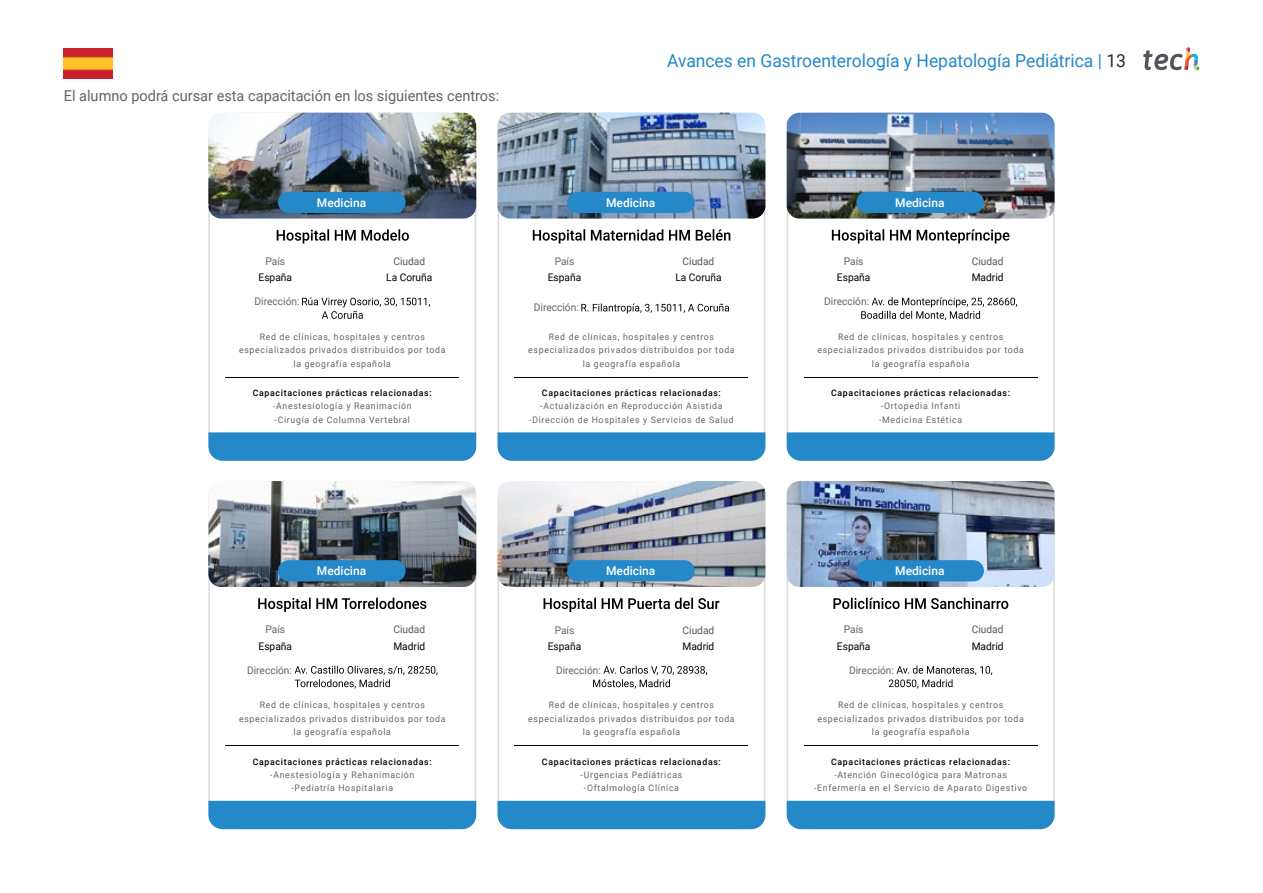
<style>
.page{position:relative;width:1263px;height:893px;background:#fff}
.page>*{position:absolute;margin:0;border:0;box-sizing:border-box;transform-origin:0 0}
.t1{font:18px "Roboto";color:#2488c9}
.t2{font:15px "Roboto";color:#61646a}
.t3{font:500 12px "Roboto";color:#fff}
.t4{font:10.5px "Roboto";color:#61646a}
.t5{font:10.5px "Roboto";color:#000}
.t6{font:10.5px "Roboto";color:#52555b}
.t7{font:9px/13.5px "Roboto";letter-spacing:.08em;color:#61646a;text-align:center}
.t8{font:500 9px "Roboto";letter-spacing:.08em;color:#000}
.s1{color:#312e20}
</style>
<div class="page">
<svg style="left:1143px;top:47px;width:56px;height:24px"></svg>
<img style="left:64px;top:49px;width:49px;height:30px">
<svg style="left:497px;top:112px;width:269px;height:338px"></svg>
<img style="left:497px;top:113px;width:268px;height:106px">
<div style="left:567px;top:192px;width:128px;height:21px;background:#2488c9;border-radius:11px"></div>
<svg style="left:497px;top:432px;width:268px;height:29px;background:#2a8bca"></svg>
<hr style="left:515px;top:377px;width:233px;height:1px;background:#000">
<svg style="left:581px;top:303px;width:148px;height:11px"></svg>
<svg style="left:533px;top:229px;width:197px;height:15px"></svg>
<svg style="left:786px;top:112px;width:269px;height:339px"></svg>
<img style="left:787px;top:113px;width:267px;height:106px">
<div style="left:856px;top:192px;width:128px;height:21px;background:#2488c9;border-radius:11px"></div>
<svg style="left:787px;top:432px;width:267px;height:29px;background:#2a8bca"></svg>
<hr style="left:804px;top:377px;width:233px;height:1px;background:#000">
<svg style="left:832px;top:229px;width:177px;height:14px"></svg>
<svg style="left:861px;top:297px;width:156px;height:23px"></svg>
<svg style="left:208px;top:112px;width:269px;height:337px"></svg>
<img style="left:208px;top:113px;width:268px;height:106px">
<div style="left:278px;top:192px;width:128px;height:21px;background:#2488c9;border-radius:11px"></div>
<svg style="left:208px;top:432px;width:268px;height:29px;background:#2a8bca"></svg>
<hr style="left:225px;top:377px;width:234px;height:1px;background:#000">
<svg style="left:277px;top:229px;width:132px;height:15px"></svg>
<svg style="left:302px;top:297px;width:128px;height:22px"></svg>
<svg style="left:497px;top:491px;width:269px;height:339px"></svg>
<img style="left:497px;top:481px;width:268px;height:106px">
<div style="left:567px;top:560px;width:128px;height:21px;background:#2488c9;border-radius:11px"></div>
<div style="left:497px;top:801px;width:268px;height:28px;background:#2488c9"></div>
<hr style="left:515px;top:745px;width:233px;height:1px;background:#000">
<svg style="left:543px;top:598px;width:176px;height:14px"></svg>
<svg style="left:593px;top:666px;width:114px;height:23px"></svg>
<svg style="left:208px;top:504px;width:269px;height:326px"></svg>
<img style="left:208px;top:481px;width:268px;height:106px">
<div style="left:278px;top:560px;width:128px;height:21px;background:#2488c9;border-radius:11px"></div>
<div style="left:208px;top:801px;width:268px;height:28px;background:#2488c9"></div>
<hr style="left:225px;top:745px;width:234px;height:1px;background:#000">
<svg style="left:258px;top:598px;width:168px;height:14px"></svg>
<svg style="left:295px;top:666px;width:142px;height:23px"></svg>
<svg style="left:786px;top:490px;width:269px;height:340px"></svg>
<img style="left:787px;top:481px;width:267px;height:106px">
<div style="left:856px;top:560px;width:128px;height:21px;background:#2488c9;border-radius:11px"></div>
<div style="left:787px;top:801px;width:267px;height:28px;background:#2488c9"></div>
<hr style="left:804px;top:745px;width:233px;height:1px;background:#000">
<svg style="left:889px;top:666px;width:103px;height:23px"></svg>
<svg style="left:833px;top:598px;width:175px;height:11px"></svg>
<h2 class="t2" style="left:64px;top:86px;width:437px">El alumno podrá cursar esta capacitación en los siguientes centros:</h2>
<h1 class="t1" style="left:667px;top:48px;width:460px">Avances en Gastroenterología y Hepatología Pediátrica | <span class="s1">13</span></h1>
<h3 class="t3" style="left:317px;top:194px;width:51px">Medicina</h3>
<h3 class="t3" style="left:606px;top:194px;width:51px">Medicina</h3>
<h3 class="t3" style="left:895px;top:194px;width:51px">Medicina</h3>
<p class="t4" style="left:265px;top:254px;width:21px">País</p>
<p class="t5" style="left:259px;top:270px;width:35px">España</p>
<p class="t6" style="left:393px;top:254px;width:33px">Ciudad</p>
<p class="t5" style="left:386px;top:270px;width:48px">La Coruña</p>
<p class="t4" style="left:555px;top:254px;width:21px">País</p>
<p class="t5" style="left:548px;top:270px;width:35px">España</p>
<p class="t6" style="left:683px;top:254px;width:33px">Ciudad</p>
<p class="t5" style="left:675px;top:270px;width:48px">La Coruña</p>
<p class="t4" style="left:844px;top:254px;width:21px">País</p>
<p class="t5" style="left:837px;top:270px;width:35px">España</p>
<p class="t6" style="left:972px;top:254px;width:33px">Ciudad</p>
<p class="t5" style="left:972px;top:270px;width:33px">Madrid</p>
<p class="t4" style="left:255px;top:294px;width:46px">Dirección:</p>
<p class="t7" style="left:239px;top:330px;width:208px">Red de clínicas, hospitales y centros especializados privados distribuidos por toda la geografía española</p>
<p class="t8" style="left:253px;top:387px;width:180px">Capacitaciones prácticas relacionadas:</p>
<p class="t7" style="left:273px;top:399px;width:140px;text-align:left">-Anestesiología y Reanimación -Cirugía de Columna Vertebral</p>
<p class="t4" style="left:534px;top:300px;width:46px">Dirección:</p>
<p class="t7" style="left:528px;top:329px;width:208px">Red de clínicas, hospitales y centros especializados privados distribuidos por toda la geografía española</p>
<p class="t8" style="left:542px;top:387px;width:180px">Capacitaciones prácticas relacionadas:</p>
<p class="t7" style="left:529px;top:399px;width:206px">-Actualización en Reproducción Asistida -Dirección de Hospitales y Servicios de Salud</p>
<p class="t4" style="left:824px;top:294px;width:46px">Dirección:</p>
<p class="t7" style="left:817px;top:330px;width:208px">Red de clínicas, hospitales y centros especializados privados distribuidos por toda la geografía española</p>
<p class="t8" style="left:831px;top:387px;width:180px">Capacitaciones prácticas relacionadas:</p>
<p class="t7" style="left:879px;top:399px;width:85px;text-align:left">-Ortopedia Infanti -Medicina Estética</p>
<h3 class="t3" style="left:317px;top:563px;width:51px">Medicina</h3>
<h3 class="t3" style="left:606px;top:563px;width:51px">Medicina</h3>
<h3 class="t3" style="left:895px;top:563px;width:51px">Medicina</h3>
<p class="t4" style="left:265px;top:622px;width:21px">País</p>
<p class="t5" style="left:259px;top:639px;width:35px">España</p>
<p class="t6" style="left:393px;top:622px;width:33px">Ciudad</p>
<p class="t5" style="left:393px;top:639px;width:33px">Madrid</p>
<p class="t4" style="left:555px;top:622px;width:21px">País</p>
<p class="t5" style="left:548px;top:639px;width:35px">España</p>
<p class="t6" style="left:683px;top:622px;width:33px">Ciudad</p>
<p class="t5" style="left:682px;top:639px;width:33px">Madrid</p>
<p class="t4" style="left:844px;top:622px;width:21px">País</p>
<p class="t5" style="left:837px;top:639px;width:35px">España</p>
<p class="t6" style="left:972px;top:622px;width:33px">Ciudad</p>
<p class="t5" style="left:972px;top:639px;width:33px">Madrid</p>
<p class="t4" style="left:247px;top:662px;width:46px">Dirección:</p>
<p class="t7" style="left:239px;top:698px;width:208px">Red de clínicas, hospitales y centros especializados privados distribuidos por toda la geografía española</p>
<p class="t8" style="left:253px;top:755px;width:180px">Capacitaciones prácticas relacionadas:</p>
<p class="t7" style="left:270px;top:768px;width:146px">-Anestesiología y Rehanimación -Pediatría Hospitalaria</p>
<p class="t4" style="left:556px;top:662px;width:46px">Dirección:</p>
<p class="t7" style="left:528px;top:698px;width:208px">Red de clínicas, hospitales y centros especializados privados distribuidos por toda la geografía española</p>
<p class="t8" style="left:542px;top:755px;width:180px">Capacitaciones prácticas relacionadas:</p>
<p class="t7" style="left:581px;top:768px;width:103px">-Urgencias Pediátricas -Oftalmología Clínica</p>
<p class="t4" style="left:849px;top:662px;width:46px">Dirección:</p>
<p class="t7" style="left:817px;top:698px;width:208px">Red de clínicas, hospitales y centros especializados privados distribuidos por toda la geografía española</p>
<p class="t8" style="left:831px;top:755px;width:180px">Capacitaciones prácticas relacionadas:</p>
<p class="t7" style="left:814px;top:768px;width:215px">-Atención Ginecológica para Matronas -Enfermería en el Servicio de Aparato Digestivo</p>
</div>
